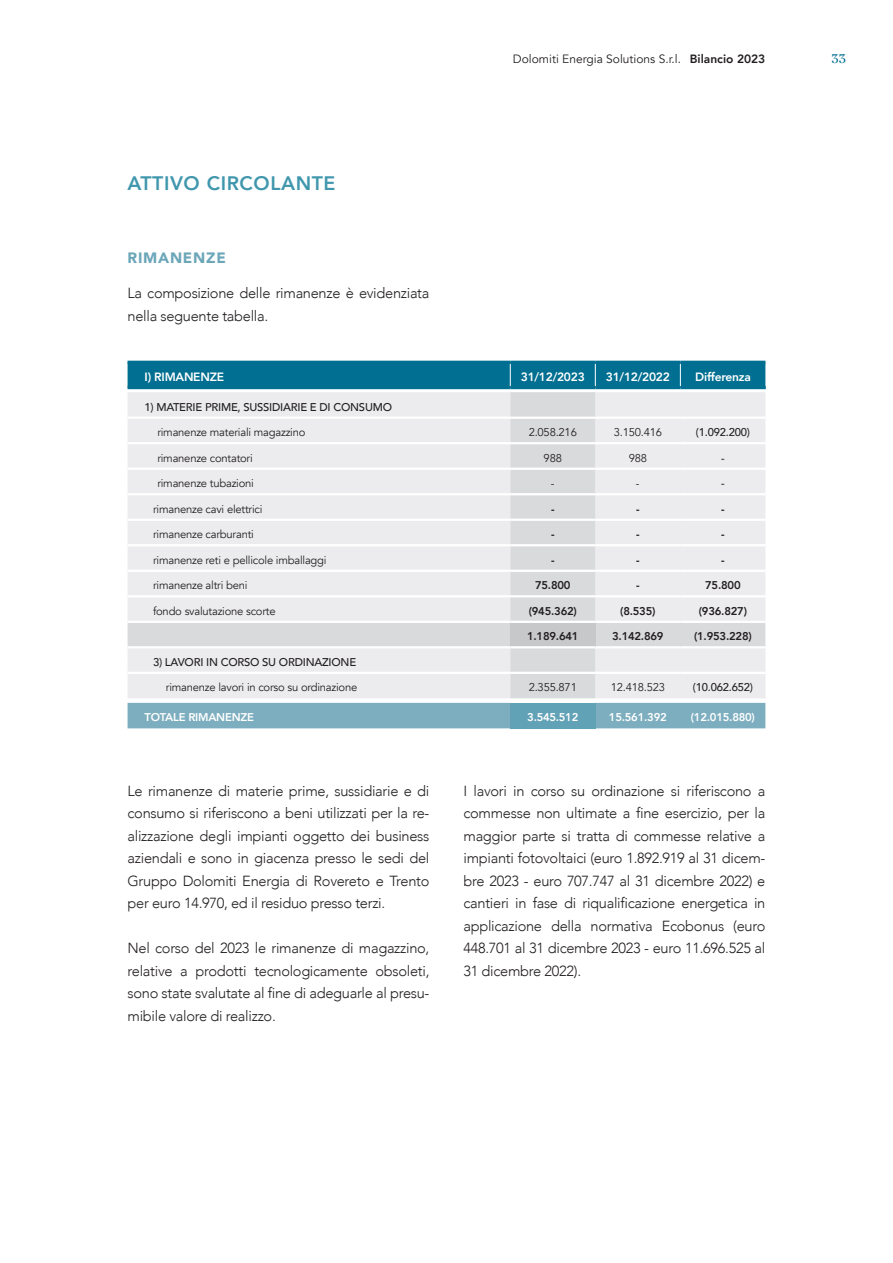
<style>
.page{position:relative;width:893px;height:1263px;background:#fff}
.page>*{position:absolute;margin:0;border:0;box-sizing:border-box;transform-origin:0 0}
.t1{font:800 19.5px "Avenir";letter-spacing:.03em;color:#4097ad}
.t2{font:900 15px "Avenir";letter-spacing:.05em;color:#6ba6b9}
.t3{font:500 15px "Abhaya Libre";color:#006f90}
.t4{font:300 14.7px/22.5px "Avenir";letter-spacing:-.02em;color:#231f20;text-align:justify}
.t5{font:12px "Avenir";color:#231f20}
.t6{font:800 12px "Avenir";letter-spacing:-.02em;color:#fff}
.t7{font:11.25px "Avenir";letter-spacing:-.02em;color:#231f20}
.t8{font:500 11.25px "Avenir";letter-spacing:-.02em;color:#231f20}
.t9{font:800 11.25px "Avenir";letter-spacing:-.02em;color:#231f20}
.t10{font:800 11.25px "Avenir";letter-spacing:-.02em;color:#fff}
.s1{font-weight:800}
</style>
<div class="page">
<svg style="left:128px;top:392px;width:637px;height:306px;background:#e8e8ea"></svg>
<div style="left:510px;top:622px;width:85px;height:25px;background:#c7c8ca"></div>
<div style="left:128px;top:703px;width:637px;height:25px;background:#7daebf"></div>
<div style="left:510px;top:703px;width:85px;height:25px;background:#62a2b6"></div>
<hr style="left:128px;top:417px;width:382px;height:2px;background:#fff">
<hr style="left:510px;top:417px;width:85px;height:2px;background:#fff">
<hr style="left:595px;top:417px;width:85px;height:2px;background:#fff">
<hr style="left:680px;top:417px;width:85px;height:2px;background:#fff">
<div style="left:128px;top:362px;width:638px;height:28px;background:#006f91"></div>
<hr style="left:128px;top:361px;width:382px;height:3px;background:#006f91">
<hr style="left:510px;top:361px;width:85px;height:3px;background:#006f91">
<hr style="left:595px;top:361px;width:85px;height:3px;background:#006f91">
<hr style="left:680px;top:361px;width:85px;height:3px;background:#006f91">
<hr style="left:128px;top:386px;width:382px;height:3px;background:#006f91">
<hr style="left:510px;top:386px;width:85px;height:3px;background:#006f91">
<hr style="left:595px;top:386px;width:85px;height:3px;background:#006f91">
<hr style="left:680px;top:386px;width:86px;height:3px;background:#006f91">
<hr style="left:128px;top:442px;width:382px;height:2px;background:#fff">
<hr style="left:510px;top:442px;width:85px;height:2px;background:#fff">
<hr style="left:595px;top:442px;width:85px;height:2px;background:#fff">
<hr style="left:680px;top:442px;width:85px;height:2px;background:#fff">
<hr style="left:128px;top:468px;width:382px;height:2px;background:#fff">
<hr style="left:510px;top:468px;width:85px;height:2px;background:#fff">
<hr style="left:595px;top:468px;width:85px;height:2px;background:#fff">
<hr style="left:680px;top:468px;width:85px;height:2px;background:#fff">
<hr style="left:128px;top:493px;width:382px;height:2px;background:#fff">
<hr style="left:510px;top:493px;width:85px;height:2px;background:#fff">
<hr style="left:595px;top:493px;width:85px;height:2px;background:#fff">
<hr style="left:680px;top:493px;width:85px;height:2px;background:#fff">
<hr style="left:128px;top:519px;width:382px;height:2px;background:#fff">
<hr style="left:510px;top:519px;width:85px;height:2px;background:#fff">
<hr style="left:595px;top:519px;width:85px;height:2px;background:#fff">
<hr style="left:680px;top:519px;width:85px;height:2px;background:#fff">
<hr style="left:128px;top:544px;width:382px;height:2px;background:#fff">
<hr style="left:510px;top:544px;width:85px;height:2px;background:#fff">
<hr style="left:595px;top:544px;width:85px;height:2px;background:#fff">
<hr style="left:680px;top:544px;width:85px;height:2px;background:#fff">
<hr style="left:128px;top:570px;width:382px;height:2px;background:#fff">
<hr style="left:510px;top:570px;width:85px;height:2px;background:#fff">
<hr style="left:595px;top:570px;width:85px;height:2px;background:#fff">
<hr style="left:680px;top:570px;width:85px;height:2px;background:#fff">
<hr style="left:128px;top:595px;width:382px;height:2px;background:#fff">
<hr style="left:510px;top:595px;width:85px;height:2px;background:#fff">
<hr style="left:595px;top:595px;width:85px;height:2px;background:#fff">
<hr style="left:680px;top:595px;width:85px;height:2px;background:#fff">
<hr style="left:128px;top:621px;width:382px;height:2px;background:#fff">
<hr style="left:510px;top:621px;width:85px;height:2px;background:#fff">
<hr style="left:595px;top:621px;width:85px;height:2px;background:#fff">
<hr style="left:680px;top:621px;width:85px;height:2px;background:#fff">
<hr style="left:128px;top:646px;width:382px;height:2px;background:#fff">
<hr style="left:510px;top:646px;width:85px;height:2px;background:#fff">
<hr style="left:595px;top:646px;width:85px;height:2px;background:#fff">
<hr style="left:680px;top:646px;width:85px;height:2px;background:#fff">
<hr style="left:128px;top:672px;width:382px;height:2px;background:#fff">
<hr style="left:510px;top:672px;width:85px;height:2px;background:#fff">
<hr style="left:595px;top:672px;width:85px;height:2px;background:#fff">
<hr style="left:680px;top:672px;width:85px;height:2px;background:#fff">
<h1 class="t1" style="left:128px;top:165px;width:209px">ATTIVO CIRCOLANTE</h1>
<p class="t2" style="left:128px;top:245px;width:100px">RIMANENZE</p>
<p class="t4" style="left:128px;top:282px;width:303px">La composizione delle rimanenze è evidenziata nella seguente tabella.</p>
<p class="t5" style="left:513px;top:51px;width:254px">Dolomiti Energia Solutions S.r.l. <span class="s1">Bilancio 2023</span></p>
<p class="t3" style="left:831px;top:49px;width:16px">33</p>
<p class="t6" style="left:145px;top:366px;width:81px">I) RIMANENZE</p>
<p class="t6" style="left:521px;top:366px;width:66px">31/12/2023</p>
<p class="t6" style="left:606px;top:366px;width:66px">31/12/2022</p>
<p class="t6" style="left:695px;top:366px;width:57px">Differenza</p>
<p class="t8" style="left:145px;top:397px;width:249px">1) MATERIE PRIME, SUSSIDIARIE E DI CONSUMO</p>
<p class="t7" style="left:157px;top:425px;width:150px">rimanenze materiali magazzino</p>
<p class="t7" style="left:529px;top:425px;width:50px">2.058.216</p>
<p class="t7" style="left:614px;top:425px;width:50px">3.150.416</p>
<p class="t8" style="left:696px;top:422px;width:56px">(1.092.200)</p>
<p class="t7" style="left:157px;top:451px;width:97px">rimanenze contatori</p>
<p class="t7" style="left:544px;top:451px;width:20px">988</p>
<p class="t7" style="left:629px;top:451px;width:20px">988</p>
<p class="t8" style="left:721px;top:448px;width:5px">-</p>
<p class="t7" style="left:157px;top:476px;width:98px">rimanenze tubazioni</p>
<p class="t7" style="left:551px;top:476px;width:5px">-</p>
<p class="t7" style="left:636px;top:476px;width:5px">-</p>
<p class="t8" style="left:721px;top:473px;width:5px">-</p>
<p class="t7" style="left:153px;top:502px;width:111px">rimanenze cavi elettrici</p>
<p class="t9" style="left:551px;top:498px;width:5px">-</p>
<p class="t9" style="left:636px;top:498px;width:5px">-</p>
<p class="t9" style="left:721px;top:498px;width:5px">-</p>
<p class="t7" style="left:153px;top:528px;width:102px">rimanenze carburanti</p>
<p class="t9" style="left:551px;top:524px;width:5px">-</p>
<p class="t9" style="left:636px;top:524px;width:5px">-</p>
<p class="t9" style="left:721px;top:524px;width:5px">-</p>
<p class="t7" style="left:153px;top:553px;width:175px">rimanenze reti e pellicole imballaggi</p>
<p class="t9" style="left:551px;top:549px;width:5px">-</p>
<p class="t9" style="left:636px;top:549px;width:5px">-</p>
<p class="t9" style="left:721px;top:549px;width:5px">-</p>
<p class="t7" style="left:153px;top:579px;width:96px">rimanenze altri beni</p>
<p class="t9" style="left:535px;top:575px;width:37px">75.800</p>
<p class="t9" style="left:636px;top:575px;width:5px">-</p>
<p class="t9" style="left:705px;top:575px;width:37px">75.800</p>
<p class="t7" style="left:153px;top:604px;width:124px">fondo svalutazione scorte</p>
<p class="t9" style="left:529px;top:600px;width:50px">(945.362)</p>
<p class="t9" style="left:620px;top:600px;width:37px">(8.535)</p>
<p class="t9" style="left:699px;top:600px;width:50px">(936.827)</p>
<p class="t9" style="left:527px;top:626px;width:53px">1.189.641</p>
<p class="t9" style="left:612px;top:626px;width:53px">3.142.869</p>
<p class="t9" style="left:694px;top:626px;width:59px">(1.953.228)</p>
<p class="t8" style="left:153px;top:652px;width:205px">3) LAVORI IN CORSO SU ORDINAZIONE</p>
<p class="t7" style="left:166px;top:681px;width:193px">rimanenze lavori in corso su ordinazione</p>
<p class="t7" style="left:529px;top:681px;width:50px">2.355.871</p>
<p class="t7" style="left:611px;top:681px;width:56px">12.418.523</p>
<p class="t8" style="left:693px;top:678px;width:62px">(10.062.652)</p>
<p class="t10" style="left:145px;top:707px;width:111px">TOTALE RIMANENZE</p>
<p class="t10" style="left:527px;top:707px;width:53px">3.545.512</p>
<p class="t10" style="left:609px;top:707px;width:59px">15.561.392</p>
<p class="t10" style="left:691px;top:707px;width:66px">(12.015.880)</p>
<p class="t4" style="left:128px;top:780px;width:303px">Le rimanenze di materie prime, sussidiarie e di consumo si riferiscono a beni utilizzati per la re&shy;alizzazione degli impianti oggetto dei business aziendali e sono in giacenza presso le sedi del Gruppo Dolomiti Energia di Rovereto e Trento per euro 14.970, ed il residuo presso terzi.</p>
<p class="t4" style="left:128px;top:937px;width:303px">Nel corso del 2023 le rimanenze di magazzino, relative a prodotti tecnologicamente obsoleti, sono state svalutate al fine di adeguarle al presu&shy;mibile valore di realizzo.</p>
<p class="t4" style="left:463px;top:779px;width:303px">I lavori in corso su ordinazione si riferiscono a commesse non ultimate a fine esercizio, per la maggior parte si tratta di commesse relative a impianti fotovoltaici (euro 1.892.919 al 31 dicem&shy;bre 2023 - euro 707.747 al 31 dicembre 2022) e cantieri in fase di riqualificazione energetica in applicazione della normativa Ecobonus (euro 448.701 al 31 dicembre 2023 - euro 11.696.525 al 31 dicembre 2022).</p>
</div>
